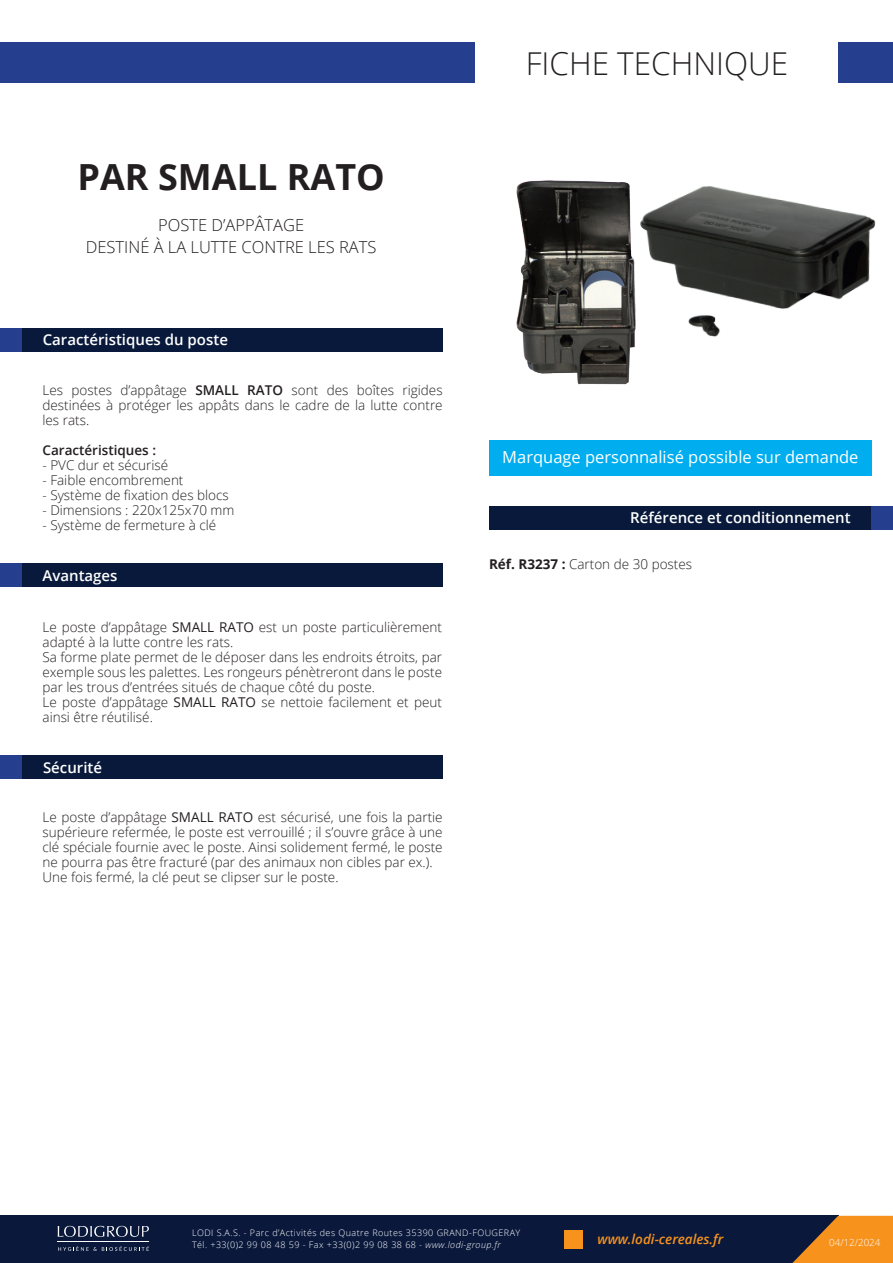
<style>
.page{position:relative;width:893px;height:1263px;background:#fff}
.page>*{position:absolute;margin:0;border:0;box-sizing:border-box;transform-origin:0 0}
.t1{font:700 36px "Open Sans";color:#231f20}
.t2{font:300 31.5px "Open Sans";color:#231f20}
.t3{font:300 16.5px/22.5px "Open Sans";color:#231f20;text-align:center}
.t4{font:16.5px "Open Sans";color:#fff}
.t5{font:600 15px "Open Sans";color:#fff}
.t6{font:300 13.5px/15px "Open Sans";color:#231f20}
.t7{font:italic 600 13.5px "Open Sans";color:#f7931d}
.t8{font:600 13.5px "Open Sans";color:#231f20}
.t9{font:300 9.75px "Open Sans";color:#fff}
.t10{font:300 9px/12px "Open Sans";letter-spacing:.05em;color:#fff}
.s1{font-weight:600}
.s2{font-weight:400}
.s3{font-weight:700}
.s4{font-style:italic}
</style>
<div class="page">
<div style="left:0;top:564px;width:442px;height:23px;background:#08193b"></div>
<div style="left:489px;top:506px;width:404px;height:24px;background:#08193b"></div>
<div style="left:1px;top:755px;width:442px;height:24px;background:#08193b"></div>
<div style="left:0;top:328px;width:442px;height:24px;background:#08193b"></div>
<div style="left:0;top:42px;width:475px;height:41px;background:#253f8e"></div>
<div style="left:839px;top:42px;width:54px;height:41px;background:#253f8e"></div>
<div style="left:0;top:564px;width:21px;height:23px;background:#253f8e"></div>
<div style="left:0;top:755px;width:22px;height:24px;background:#253f8e"></div>
<div style="left:0;top:329px;width:22px;height:23px;background:#253f8e"></div>
<div style="left:872px;top:507px;width:21px;height:23px;background:#253f8e"></div>
<div style="left:489px;top:440px;width:383px;height:35px;background:#00aeef"></div>
<img style="left:516px;top:180px;width:120px;height:205px">
<img style="left:640px;top:186px;width:236px;height:151px">
<div style="left:0;top:1216px;width:838px;height:47px;background:#0a183c"></div>
<svg style="left:792px;top:1216px;width:101px;height:47px"></svg>
<svg style="left:58px;top:1226px;width:91px;height:11px"></svg>
<svg style="left:58px;top:1246px;width:91px;height:5px"></svg>
<hr style="left:58px;top:1242px;width:91px;height:1px;background:#fff">
<div style="left:564px;top:1230px;width:18px;height:19px;background:#f7931d"></div>
<h1 class="t1" style="left:77px;top:151px;width:309px">PAR SMALL RATO</h1>
<p class="t3" style="left:86px;top:213px;width:292px">POSTE D’APPÂTAGE<br>DESTINÉ À LA LUTTE CONTRE LES RATS</p>
<p class="t5" style="left:43px;top:330px;width:187px">Caractéristiques du poste</p>
<p class="t6" style="left:43px;top:383px;width:402px;text-align:justify">Les postes d’appâtage <span class="s1">SMALL RATO</span> sont des boîtes rigides destinées à protéger les appâts dans le cadre de la lutte contre les rats.</p>
<p class="t8" style="left:43px;top:441px;width:115px">Caractéristiques :</p>
<p class="t6" style="left:43px;top:458px;width:127px">- PVC dur et sécurisé</p>
<p class="t6" style="left:43px;top:473px;width:142px">- Faible encombrement</p>
<p class="t6" style="left:43px;top:488px;width:188px">- Système de fixation des blocs</p>
<p class="t6" style="left:43px;top:503px;width:193px">- Dimensions : 220x125x70 mm</p>
<p class="t6" style="left:43px;top:518px;width:175px">- Système de fermeture à clé</p>
<p class="t5" style="left:43px;top:565px;width:77px">Avantages</p>
<p class="t6" style="left:43px;top:619px;width:401px">Le poste d’appâtage <span class="s2">SMALL RATO</span> est un poste particulièrement adapté à la lutte contre les rats.<br>Sa forme plate permet de le déposer dans les endroits étroits, par exemple sous les palettes. Les rongeurs pénètreront dans le poste par les trous d’entrées situés de chaque côté du poste.<br>Le poste d’appâtage <span class="s2">SMALL RATO</span> se nettoie facilement et peut ainsi être réutilisé.</p>
<p class="t5" style="left:43px;top:757px;width:61px">Sécurité</p>
<p class="t6" style="left:43px;top:809px;width:402px">Le poste d’appâtage <span class="s2">SMALL RATO</span> est sécurisé, une fois la partie supérieure refermée, le poste est verrouillé ; il s’ouvre grâce à une clé spéciale fournie avec le poste. Ainsi solidement fermé, le poste ne pourra pas être fracturé (par des animaux non cibles par ex.).<br>Une fois fermé, la clé peut se clipser sur le poste.</p>
<h2 class="t2" style="left:526px;top:42px;width:264px">FICHE TECHNIQUE</h2>
<p class="t4" style="left:502px;top:446px;width:358px">Marquage personnalisé possible sur demande</p>
<p class="t5" style="left:630px;top:508px;width:222px">Référence et conditionnement</p>
<p class="t6" style="left:489px;top:556px;width:205px"><span class="s3">Réf. R3237 :</span> Carton de 30 postes</p>
<p class="t10" style="left:192px;top:1226px;width:330px">LODI S.A.S. - Parc d’Activités des Quatre Routes 35390 GRAND-FOUGERAY<br>Tél. +33(0)2 99 08 48 59 - Fax +33(0)2 99 08 38 68 - <span class="s4">www.lodi-group.fr</span></p>
<p class="t7" style="left:597px;top:1229px;width:127px">www.lodi-cereales.fr</p>
<p class="t9" style="left:829px;top:1235px;width:53px">04/12/2024</p>
</div>
